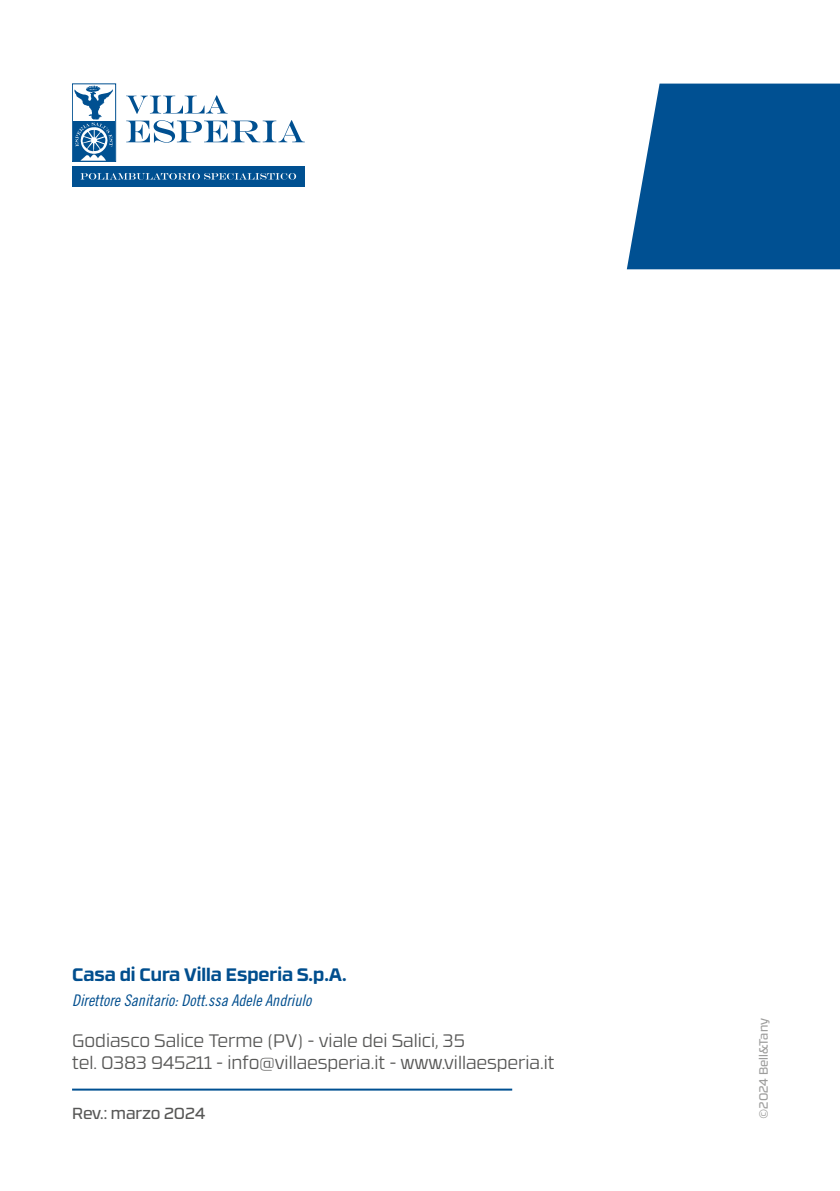
<style>
.page{position:relative;width:840px;height:1191px;background:#fff}
.page>*{position:absolute;margin:0;border:0;box-sizing:border-box;transform-origin:0 0}
.t1{font:300 18px/21.6px "RB No 3.1";color:#575756}
.t2{font:700 18px "RB No 3.1";color:#004e8e}
.t3{font:16px "Trade Gothic LT Std Cn 18 Obl";color:#004e8e}
.t4{font:16px "RB No 3.1";color:#575756}
.t5{font:12px "RB No 3.1";color:#9d9d9c}
</style>
<div class="page">
<hr style="left:72px;top:1088px;width:440px;height:2px;background:#005092">
<div style="left:72px;top:166px;width:232px;height:21px;background:#005091"></div>
<svg style="left:126px;top:95px;width:101px;height:19px"></svg>
<svg style="left:126px;top:120px;width:178px;height:23px"></svg>
<div style="left:73px;top:121px;width:42px;height:40px;background:#005091"></div>
<svg style="left:74px;top:86px;width:39px;height:74px"></svg>
<div style="left:72px;top:84px;width:44px;height:78px;border:1px solid #005091"></div>
<svg style="left:80px;top:173px;width:216px;height:7px"></svg>
<svg style="left:626px;top:84px;width:213px;height:185px"></svg>
<p class="t2" style="left:72px;top:960px;width:276px">Casa di Cura Villa Esperia S.p.A.</p>
<p class="t3" style="left:72px;top:990px;width:241px">Direttore Sanitario: Dott.ssa Adele Andriulo</p>
<p class="t1" style="left:72px;top:1029px;width:483px">Godiasco Salice Terme (PV) - viale dei Salici, 35<br>tel. 0383 945211 - info@villaesperia.it - www.villaesperia.it</p>
<p class="t4" style="left:72px;top:1101px;width:134px">Rev.: marzo 2024</p>
<p class="t5" style="left:754px;top:1119px;width:102px;rotate:-90deg">©2024 Bell&amp;Tany</p>
</div>
